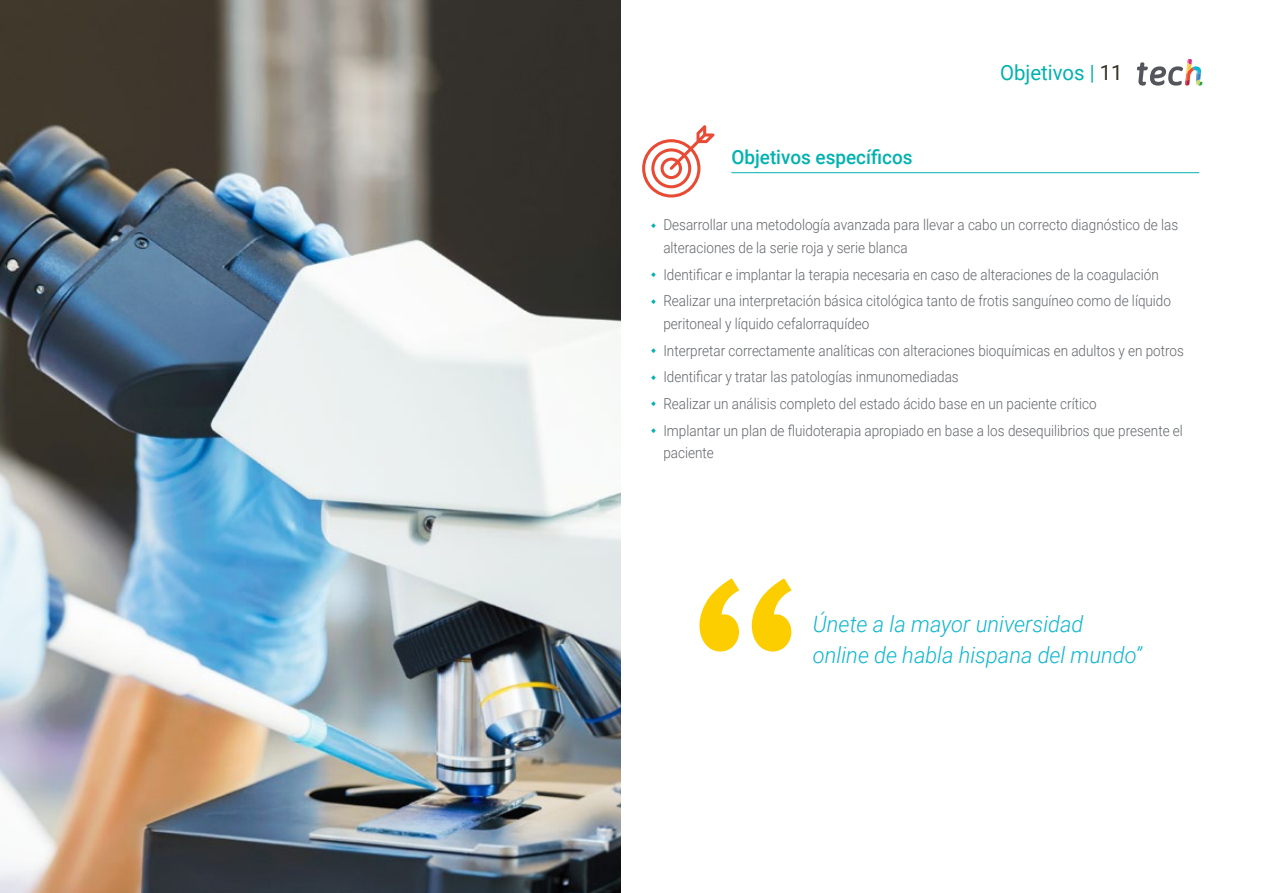
<style>
.page{position:relative;width:1263px;height:893px;background:#fff}
.page>*{position:absolute;margin:0;border:0;box-sizing:border-box;transform-origin:0 0}
.t1{font:italic 300 22.5px/31.5px "Roboto";color:#0fb6cf}
.t2{font:21px "Roboto";color:#00b2af}
.t3{font:500 19.5px "Roboto";color:#00b2af}
.t4{font:300 15px/26.7px "Roboto";color:#61646a;scale:.9 1}
.s1{color:#312e20}
</style>
<div class="page">
<img style="left:0;top:0;width:621px;height:893px">
<hr style="left:731px;top:172px;width:468px;height:1px;background:#00b2af">
<svg style="left:642px;top:125px;width:72px;height:73px"></svg>
<svg style="left:699px;top:578px;width:93px;height:73px"></svg>
<svg style="left:1137px;top:59px;width:65px;height:27px"></svg>
<h3 class="t3" style="left:731px;top:144px;width:183px">Objetivos específicos</h3>
<h2 class="t2" style="left:1000px;top:57px;width:124px">Objetivos | <span class="s1">11</span></h2>
<p class="t4" style="left:663px;top:213px;width:573px;line-height:22.5px">Desarrollar una metodología avanzada para llevar a cabo un correcto diagnóstico de las alteraciones de la serie roja y serie blanca</p>
<p class="t4" style="left:663px;top:260px;width:565px">Identificar e implantar la terapia necesaria en caso de alteraciones de la coagulación<br>Realizar una interpretación básica citológica tanto de frotis sanguíneo como de líquido</p>
<p class="t4" style="left:663px;top:310px;width:580px">peritoneal y líquido cefalorraquídeo<br>Interpretar correctamente analíticas con alteraciones bioquímicas en adultos y en potros Identificar y tratar las patologías inmunomediadas<br>Realizar un análisis completo del estado ácido base en un paciente crítico<br>Implantar un plan de fluidoterapia apropiado en base a los desequilibrios que presente el</p>
<p class="t4" style="left:663px;top:439px;width:57px">paciente</p>
<h1 class="t1" style="left:813px;top:607px;width:330px">Únete a la mayor universidad online de habla hispana del mundo”</h1>
</div>
